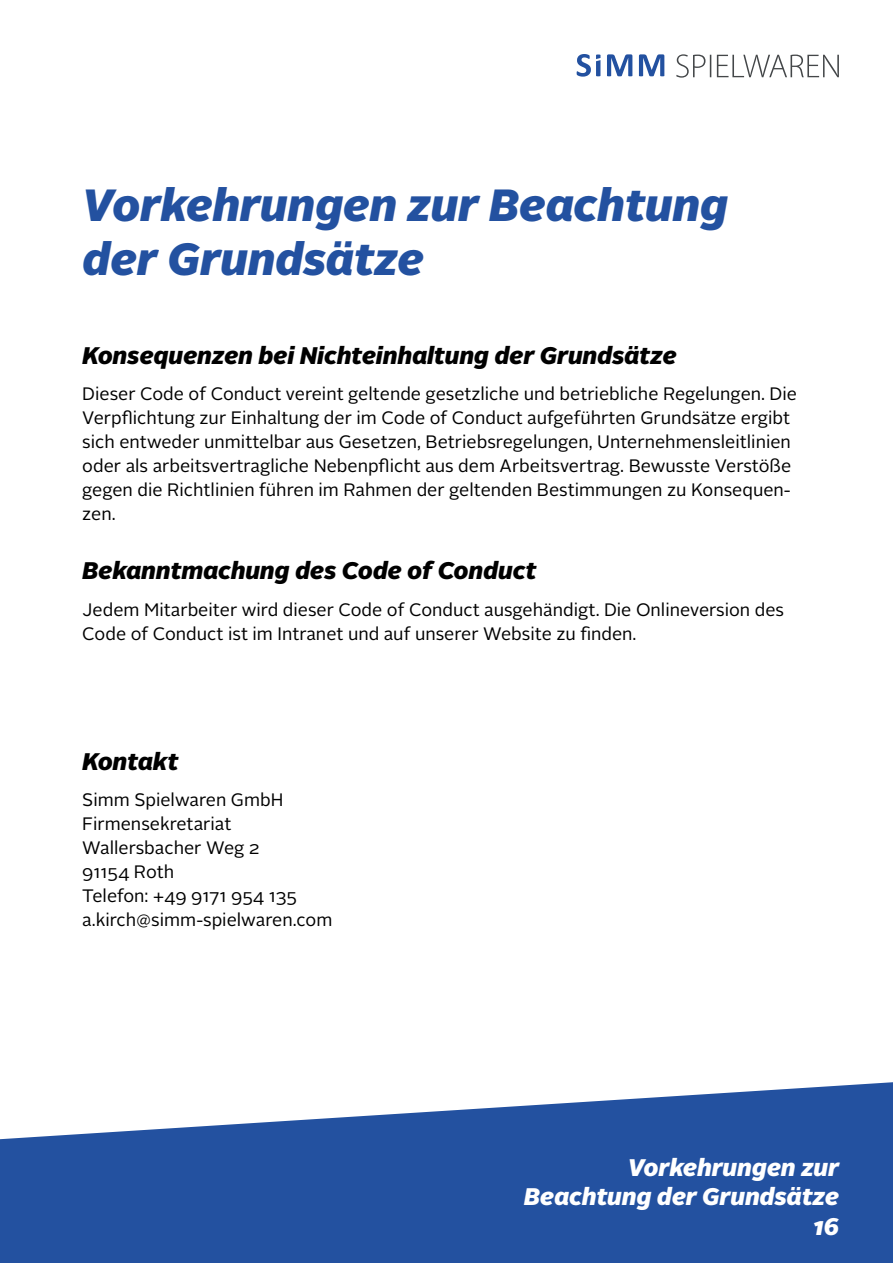
<style>
.page{position:relative;width:893px;height:1263px;background:#fff}
.page>*{position:absolute;margin:0;border:0;box-sizing:border-box;transform-origin:0 0}
.t1{font:italic 900 45px/54px "Alright Sans";color:#2351a0}
.t2{font:italic 900 24px "Alright Sans";color:#000}
.t3{font:italic 900 24px/28.8px "Alright Sans";color:#fff;text-align:right}
.t4{font:18px/24px "Alright Sans";color:#000}
</style>
<div class="page">
<svg style="left:0;top:1082px;width:893px;height:181px;fill:#2351a0"></svg>
<svg style="left:577px;top:54px;width:23px;height:23px"></svg>
<svg style="left:607px;top:54px;width:25px;height:22px"></svg>
<svg style="left:639px;top:54px;width:25px;height:22px"></svg>
<svg style="left:676px;top:54px;width:163px;height:24px"></svg>
<h1 class="t1" style="left:82px;top:179px;width:647px">Vorkehrungen zur Beachtung der Grundsätze</h1>
<h2 class="t2" style="left:82px;top:338px;width:596px">Konsequenzen bei Nichteinhaltung der Grundsätze</h2>
<p class="t4" style="left:82px;top:382px;width:716px">Dieser Code of Conduct vereint geltende gesetzliche und betriebliche Regelungen. Die Verpflichtung zur Einhaltung der im Code of Conduct aufgeführten Grundsätze ergibt sich entweder unmittelbar aus Gesetzen, Betriebsregelungen, Unternehmensleitlinien oder als arbeitsvertragliche Nebenpflicht aus dem Arbeitsvertrag. Bewusste Verstöße gegen die Richtlinien führen im Rahmen der geltenden Bestimmungen zu Konsequen&shy;zen.</p>
<h2 class="t2" style="left:82px;top:553px;width:455px">Bekanntmachung des Code of Conduct</h2>
<p class="t4" style="left:82px;top:598px;width:703px">Jedem Mitarbeiter wird dieser Code of Conduct ausgehändigt. Die Onlineversion des<br>Code of Conduct ist im Intranet und auf unserer Website zu finden.</p>
<h2 class="t2" style="left:82px;top:744px;width:98px">Kontakt</h2>
<p class="t4" style="left:82px;top:788px;width:252px">Simm Spielwaren GmbH<br>Firmensekretariat<br>Wallersbacher Weg 2<br>91154 Roth<br>Telefon: +49 9171 954 135 a.kirch@simm-spielwaren.com</p>
<h2 class="t3" style="left:524px;top:1153px;width:317px">Vorkehrungen zur<br>Beachtung der Grundsätze</h2>
<h2 class="t3" style="left:813px;top:1212px;width:27px">16</h2>
</div>
